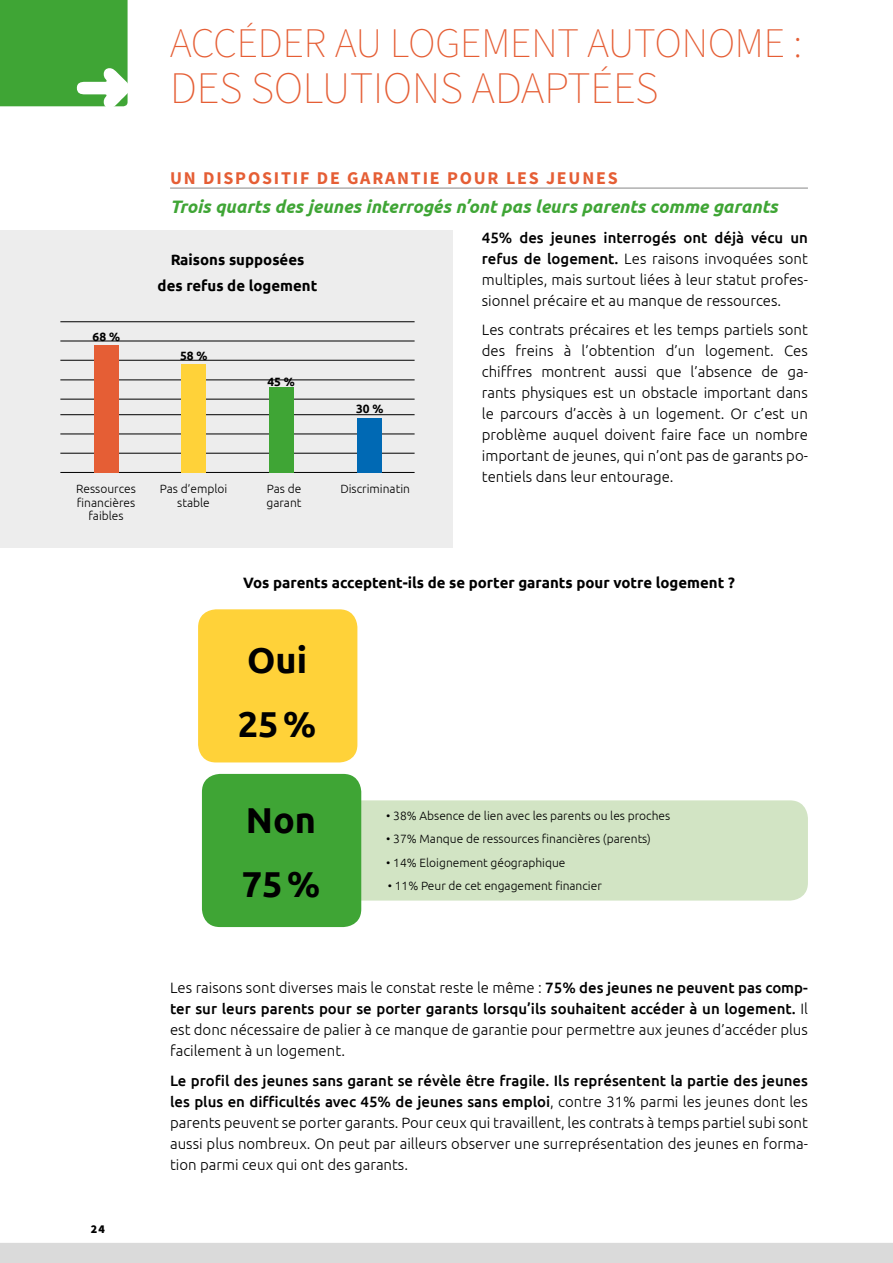
<style>
.page{position:relative;width:893px;height:1263px;background:#fff}
.page>*{position:absolute;margin:0;border:0;box-sizing:border-box;transform-origin:0 0}
.t1{font:67.5px "Distro II Bats";color:#fff}
.t2{font:200 45px "Source Sans Pro";color:#e55e35}
.t3{font:200 42px "Source Sans Pro";color:#e55e35}
.t4{font:700 36px/64.1px "Ubuntu";color:#000}
.t5{font:italic 700 18px "Ubuntu";color:#3fa535}
.t6{font:700 18px "Source Sans Pro";letter-spacing:.1em;color:#e55e35}
.t7{font:300 15px/21px "Ubuntu";color:#000;text-align:justify}
.t8{font:700 15px/25.5px "Ubuntu";color:#000;text-align:center}
.t9{font:300 12px/13.5px "Ubuntu";color:#000;text-align:center}
.t10{font:700 12px "Ubuntu";color:#000}
.t11{font:900 12px "Source Sans Pro";color:#000}
.s1{font-weight:500}
</style>
<div class="page">
<div style="left:0;top:1243px;width:893px;height:20px;background:#dadada"></div>
<div style="left:0;top:0;width:128px;height:106px;background:#3fa535"></div>
<div style="left:0;top:230px;width:453px;height:317px;background:#ededed"></div>
<hr style="left:60px;top:472px;width:355px;height:1px;background:#000">
<hr style="left:60px;top:434px;width:355px;height:1px;background:#000">
<hr style="left:60px;top:399px;width:355px;height:1px;background:#000">
<hr style="left:60px;top:360px;width:355px;height:1px;background:#000">
<hr style="left:60px;top:453px;width:355px;height:1px;background:#000">
<hr style="left:60px;top:414px;width:355px;height:1px;background:#000">
<hr style="left:60px;top:380px;width:355px;height:1px;background:#000">
<hr style="left:60px;top:341px;width:355px;height:1px;background:#000">
<hr style="left:60px;top:321px;width:355px;height:1px;background:#000">
<hr style="left:170px;top:188px;width:638px;height:1px;background:#878787">
<div style="left:94px;top:345px;width:25px;height:127px;background:#e55e35"></div>
<div style="left:181px;top:364px;width:25px;height:108px;background:#ffd239"></div>
<div style="left:269px;top:387px;width:25px;height:85px;background:#3fa535"></div>
<div style="left:357px;top:418px;width:25px;height:54px;background:#0069b4"></div>
<div style="left:198px;top:609px;width:159px;height:153px;background:#ffd239;border-radius:18px"></div>
<div style="left:327px;top:800px;width:481px;height:100px;background:#d2e4c4;border-radius:18px"></div>
<div style="left:202px;top:774px;width:159px;height:153px;background:#3fa535;border-radius:18px"></div>
<h1 class="t1" style="left:72px;top:50px;width:70px">b</h1>
<h3 class="t3" style="left:170px;top:18px;width:633px">ACCÉDER AU LOGEMENT AUTONOME :</h3>
<h2 class="t2" style="left:170px;top:61px;width:490px">DES SOLUTIONS ADAPTÉES</h2>
<p class="t6" style="left:170px;top:166px;width:449px">UN DISPOSITIF DE GARANTIE POUR LES JEUNES</p>
<p class="t5" style="left:170px;top:196px;width:609px">Trois quarts des jeunes interrogés n’ont pas leurs parents comme garants</p>
<p class="t7" style="left:482px;top:226px;width:328px"><span class="s1">45% des jeunes interrogés ont déjà vécu un refus de logement.</span> Les raisons invoquées sont multiples, mais surtout liées à leur statut profes&shy;sionnel précaire et au manque de ressources.</p>
<p class="t7" style="left:482px;top:319px;width:328px">Les contrats précaires et les temps partiels sont des freins à l’obtention d’un logement. Ces chiffres montrent aussi que l’absence de ga&shy;rants physiques est un obstacle important dans le parcours d’accès à un logement. Or c’est un problème auquel doivent faire face un nombre important de jeunes, qui n’ont pas de garants po&shy;tentiels dans leur entourage.</p>
<p class="t8" style="left:158px;top:247px;width:161px">Raisons supposées des refus de logement</p>
<p class="t10" style="left:93px;top:330px;width:29px">68 %</p>
<p class="t10" style="left:180px;top:348px;width:29px">58 %</p>
<p class="t10" style="left:267px;top:374px;width:29px">45 %</p>
<p class="t10" style="left:356px;top:402px;width:29px">30 %</p>
<p class="t9" style="left:76px;top:482px;width:61px">Ressources financières faibles</p>
<p class="t9" style="left:160px;top:482px;width:69px">Pas d’emploi stable</p>
<p class="t9" style="left:266px;top:482px;width:37px;text-align:left">Pas de garant</p>
<p class="t9" style="left:340px;top:482px;width:71px">Discriminatin</p>
<p class="t8" style="left:243px;top:570px;width:493px">Vos parents acceptent-ils de se porter garants pour votre logement ?</p>
<h3 class="t4" style="left:238px;top:628px;width:80px">Oui<br>25%</h3>
<h3 class="t4" style="left:242px;top:787px;width:80px">Non<br>75%</h3>
<p class="t9" style="left:386px;top:808px;width:286px">• 38% Absence de lien avec les parents ou les proches</p>
<p class="t9" style="left:386px;top:832px;width:266px">• 37% Manque de ressources financières (parents)</p>
<p class="t9" style="left:386px;top:855px;width:181px">• 14% Eloignement géographique</p>
<p class="t9" style="left:388px;top:879px;width:216px">• 11% Peur de cet engagement financier</p>
<p class="t11" style="left:91px;top:1221px;width:16px">24</p>
<p class="t7" style="left:170px;top:977px;width:639px">Les raisons sont diverses mais le constat reste le même : <span class="s1">75% des jeunes ne peuvent pas comp&shy;ter sur leurs parents pour se porter garants lorsqu’ils souhaitent accéder à un logement.</span> Il est donc nécessaire de palier à ce manque de garantie pour permettre aux jeunes d’accéder plus facilement à un logement.</p>
<p class="t7" style="left:170px;top:1069px;width:639px"><span class="s1">Le profil des jeunes sans garant se révèle être fragile. Ils représentent la partie des jeunes les plus en difficultés avec 45% de jeunes sans emploi</span>, contre 31% parmi les jeunes dont les parents peuvent se porter garants. Pour ceux qui travaillent, les contrats à temps partiel subi sont aussi plus nombreux. On peut par ailleurs observer une surreprésentation des jeunes en forma&shy;tion parmi ceux qui ont des garants.</p>
</div>
